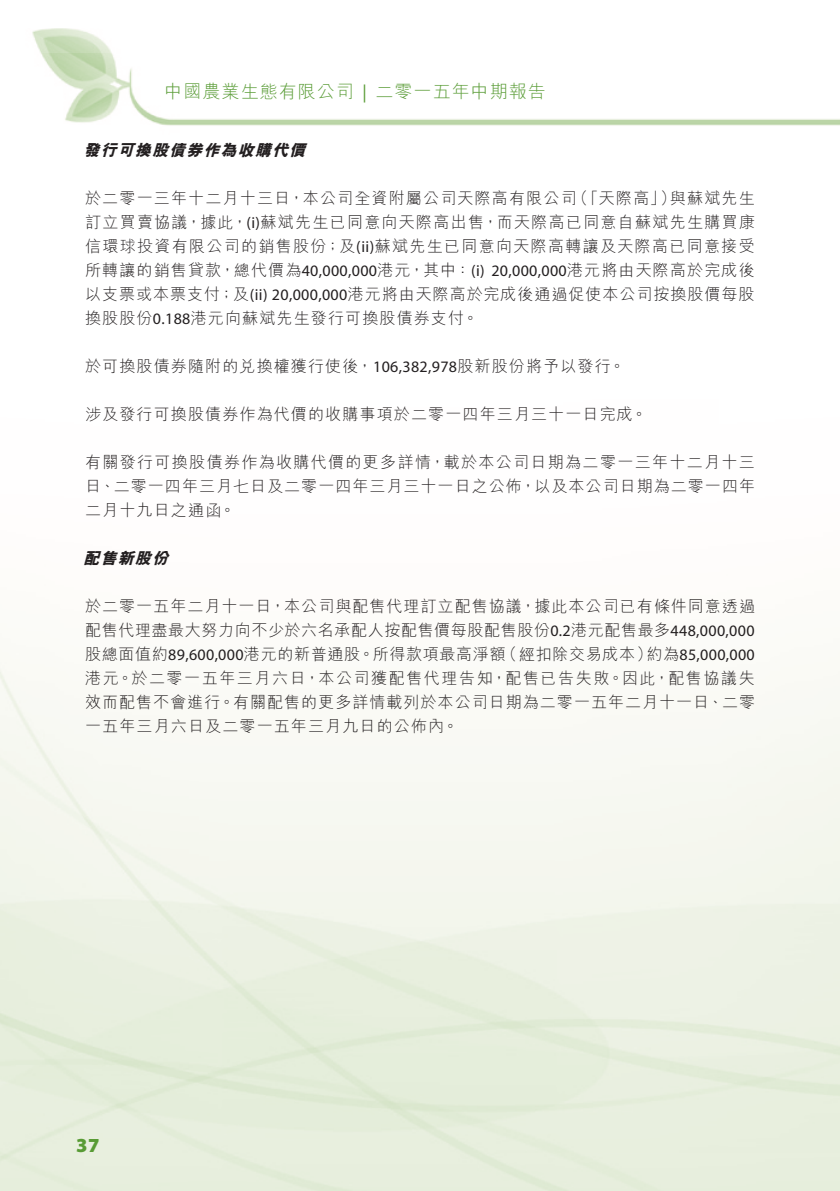
<style>
.page{position:relative;width:840px;height:1191px;background:#fff}
.page>*{position:absolute;margin:0;border:0;box-sizing:border-box;transform-origin:0 0}
.t1{font:900 20px "Myriad Pro";color:#589b34}
.t2{font:300 18px "M Hei HK";letter-spacing:.055em;color:#589b34}
.t3{font:18px "Myriad Pro";color:#589b34}
.Body_Text{font:300 16px/24px "M Hei HK";letter-spacing:.07em;color:#231f20}
.Heading_3{font:italic 800 16px "M Hei HK";color:#231f20}
.Body_Text-2{font:300 16px "M Hei HK";letter-spacing:.04em;color:#231f20}
.s1{font-family:"Myriad Pro";font-weight:400}
</style>
<div class="page">
<img style="left:40px;top:53px;width:799px;height:73px">
<p class="t2" style="left:164px;top:82px;width:191px">中國農業生態有限公司</p>
<p class="t3" style="left:362px;top:81px;width:6px">|</p>
<p class="t2" style="left:375px;top:82px;width:172px">二零一五年中期報告</p>
<p class="Heading_3" style="left:83px;top:142px;width:227px">發行可換股債券作為收購代價</p>
<p class="Body_Text" style="left:85px;top:186px;width:671px">於二零一三年十二月十三日，本公司全資附屬公司天際高有限公司<br>訂立買賣協議，據此， <span class="s1">)i(</span> 蘇斌先生已同意向天際高出售，而天際高已同意自蘇斌先生購買康信環球投資有限公司的銷售股份；及 <span class="s1">)i i(</span> 蘇斌先生已同意向天際高轉讓及天際高已同意接受所轉讓的銷售貸款，總代價為<span class="s1">40,000,000</span>港元，其中： <span class="s1">)i( 20,000,000</span>港元將由天際高於完成後以支票或本票支付；及 <span class="s1">)i i( 20,000,000</span>港元將由天際高於完成後通過促使本公司按換股價每股換股股份<span class="s1">0.188</span>港元向蘇斌先生發行可換股債券支付。</p>
<p class="Body_Text" style="left:85px;top:354px;width:541px">於可換股債券隨附的兌換權獲行使後，<span class="s1">106,382,978</span>股新股份將予以發行。</p>
<p class="Body_Text" style="left:85px;top:402px;width:563px">涉及發行可換股債券作為代價的收購事項於二零一四年三月三十一日完成。</p>
<p class="Body_Text" style="left:85px;top:450px;width:671px;text-align:justify">有關發行可換股債券作為收購代價的更多詳情，載於本公司日期為二零一三年十二月十三日、二零一四年三月七日及二零一四年三月三十一日之公佈，以及本公司日期為二零一四年二月十九日之通函。</p>
<p class="Heading_3" style="left:83px;top:550px;width:90px">配售新股份</p>
<p class="Body_Text" style="left:85px;top:594px;width:671px;text-align:right">於二零一五年二月十一日，本公司與配售代理訂立配售協議，據此本公司已有條件同意透過配售代理盡最大努力向不少於六名承配人按配售價每股配售股份<span class="s1">0.2</span>港元配售最多<span class="s1">448,000,000</span>約為<span class="s1">85,000,000</span></p>
<p class="Body_Text" style="left:572px;top:186px;width:105px">（「天際高」）</p>
<p class="Body_Text" style="left:669px;top:186px;width:86px">與蘇斌先生</p>
<p class="Body_Text" style="left:85px;top:642px;width:671px">股總面值約<span class="s1">89,600,000</span>港元的新普通股。所得款項最高淨額<br>港元。於二零一五年三月六日，本公司獲配售代理告知，配售已告失敗。因此，配售協議失效而配售不會進行。有關配售的更多詳情載列於本公司日期為二零一五年二月十一日、二零一五年三月六日及二零一五年三月九日的公佈內。</p>
<p class="Body_Text-2" style="left:501px;top:646px;width:153px">（經扣除交易成本）</p>
<p class="t1" style="left:76px;top:1132px;width:25px">37</p>
</div>
